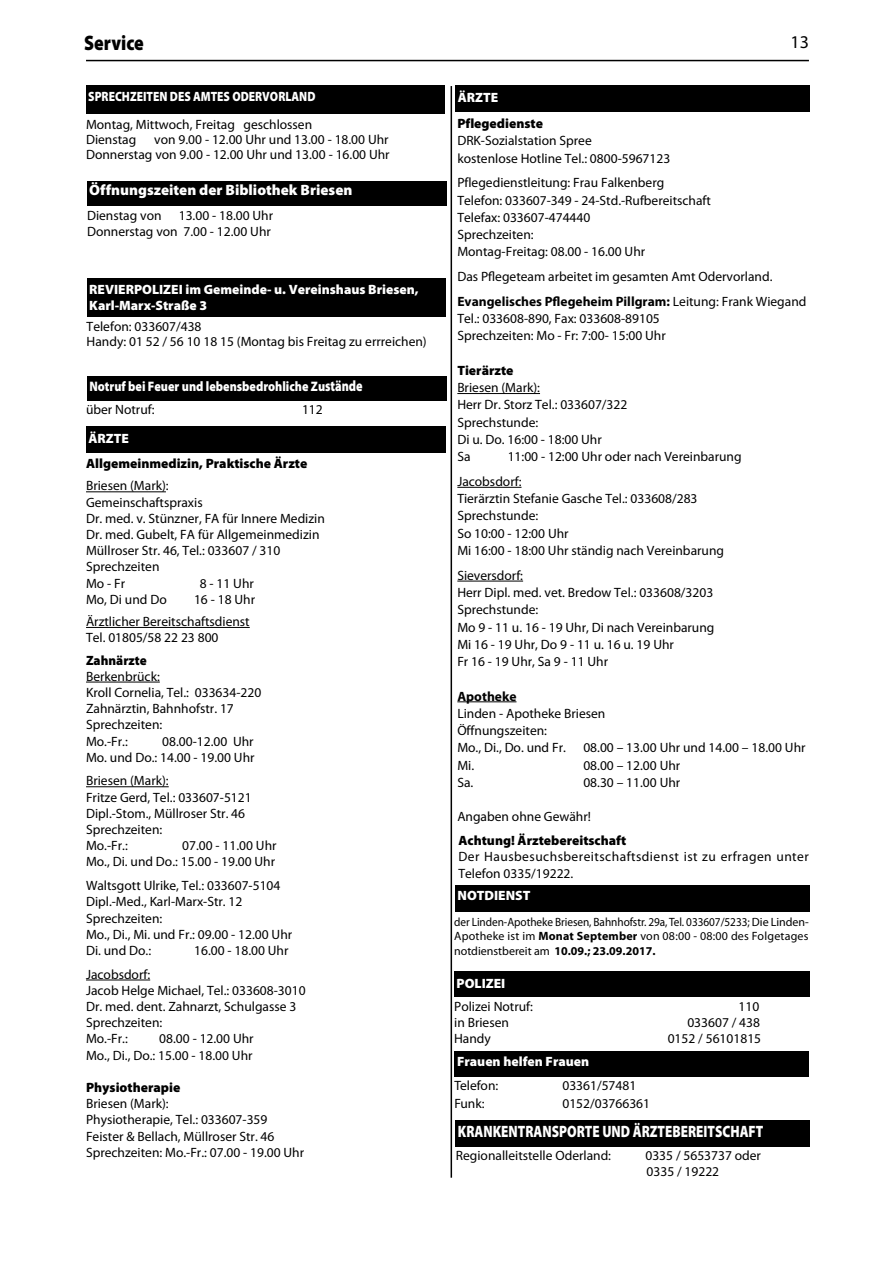
<style>
.page{position:relative;width:893px;height:1263px;background:#fff}
.page>*{position:absolute;margin:0;border:0;box-sizing:border-box;transform-origin:0 0}
.t1{font:900 21px "Myriad Pro";color:#000;scale:.85 1}
.t2{font:18px "Myriad Pro";color:#000}
.t3{font:900 16.5px "Myriad Pro";color:#fff;scale:.8 1}
.t4{font:900 15px "Myriad Pro";color:#fff}
.t5{font:900 13.8px "Myriad Pro";color:#fff;scale:.87 1}
.t6{font:13.5px/16.2px "Myriad Pro";color:#000}
.t7{font:900 13.5px/16.2px "Myriad Pro";color:#fff}
.t8{font:900 13.5px "Myriad Pro";color:#000}
.t9{font:13.5px/16.2px "Myriad Pro";letter-spacing:.035em;color:#000}
.t10{font:900 13.5px "Myriad Pro";color:#fff;scale:.85 1}
.t11{font:900 13.5px "Myriad Pro";color:#000;scale:.96 1}
.t12{font:700 13.5px "Myriad Pro";color:#000}
.t13{font:12px/14.4px "Myriad Pro";letter-spacing:.015em;color:#000;text-align:justify;scale:.94 1}
.s1{font-size:15px}
.s2{font-weight:700}
</style>
<div class="page">
<hr style="left:86px;top:60px;width:723px;height:1px;background:#000">
<hr style="left:451px;top:86px;width:1px;height:1092px;background:#000">
<div style="left:455px;top:1120px;width:355px;height:27px;background:#000"></div>
<div style="left:87px;top:278px;width:359px;height:39px;background:#000"></div>
<div style="left:86px;top:85px;width:359px;height:29px;background:#000"></div>
<div style="left:454px;top:971px;width:355px;height:25px;background:#000"></div>
<div style="left:86px;top:426px;width:360px;height:27px;background:#000"></div>
<hr style="left:86px;top:491px;width:80px;height:1px;background:#000">
<hr style="left:86px;top:627px;width:164px;height:1px;background:#000">
<hr style="left:86px;top:682px;width:74px;height:1px;background:#000">
<hr style="left:86px;top:786px;width:83px;height:1px;background:#000">
<hr style="left:86px;top:980px;width:64px;height:1px;background:#000">
<div style="left:455px;top:85px;width:355px;height:27px;background:#000"></div>
<hr style="left:457px;top:393px;width:83px;height:1px;background:#000">
<hr style="left:457px;top:487px;width:64px;height:1px;background:#000">
<hr style="left:457px;top:581px;width:66px;height:1px;background:#000">
<hr style="left:457px;top:701px;width:59px;height:1px;background:#000">
<div style="left:87px;top:376px;width:360px;height:25px;background:#000"></div>
<div style="left:87px;top:181px;width:360px;height:24px;background:#000"></div>
<div style="left:454px;top:1052px;width:355px;height:25px;background:#000"></div>
<div style="left:455px;top:886px;width:354px;height:26px;background:#000"></div>
<h1 class="t1" style="left:84px;top:29px;width:72px">Service</h1>
<h2 class="t2" style="left:790px;top:30px;width:20px">13</h2>
<p class="t10" style="left:88px;top:88px;width:269px">SPRECHZEITEN DES AMTES ODERVORLAND</p>
<p class="t6" style="left:86px;top:116px;width:228px;line-height:15px">Montag, Mittwoch, Freitag geschlossen<br>Dienstag</p>
<p class="t6" style="left:86px;top:131px;width:305px;line-height:15px;text-align:right">von 9.00 - 12.00 Uhr und 13.00 - 18.00 Uhr<br>Donnerstag von 9.00 - 12.00 Uhr und 13.00 - 16.00 Uhr</p>
<p class="t4" style="left:89px;top:180px;width:265px">Öffnungszeiten der Bibliothek Briesen</p>
<p class="t6" style="left:87px;top:207px;width:188px;text-align:right">13.00 - 18.00 Uhr<br>Donnerstag von 7.00 - 12.00 Uhr</p>
<p class="t6" style="left:87px;top:207px;width:76px">Dienstag von</p>
<p class="t7" style="left:89px;top:281px;width:331px">REVIERPOLIZEI im Gemeinde- u. Vereinshaus Briesen,<br>Karl-Marx-Straße 3</p>
<p class="t6" style="left:87px;top:319px;width:342px;line-height:15px">Telefon: 033607/438<br>Handy: 01 52 / 56 10 18 15 (Montag bis Freitag zu errreichen)</p>
<p class="t5" style="left:89px;top:377px;width:316px">Notruf bei Feuer und lebensbedrohliche Zu<span class="s1">stände</span></p>
<p class="t6" style="left:86px;top:401px;width:70px">über Notruf:</p>
<p class="t6" style="left:302px;top:401px;width:22px">112</p>
<p class="t7" style="left:88px;top:430px;width:42px">ÄRZTE</p>
<p class="t8" style="left:86px;top:455px;width:223px">Allgemeinmedizin, Praktische Ärzte</p>
<p class="t6" style="left:86px;top:478px;width:240px">Briesen (Mark):<br>Gemeinschaftspraxis<br>Dr. med. v. Stünzner, FA für Innere Medizin<br>Dr. med. Gubelt, FA für Allgemeinmedizin<br>Müllroser Str. 46, Tel.: 033607 / 310<br>Sprechzeiten<br>Mo - Fr</p>
<p class="t6" style="left:200px;top:575px;width:56px">8 - 11 Uhr</p>
<p class="t6" style="left:86px;top:588px;width:171px;line-height:22.2px;text-indent:108px">16 - 18 Uhr<br>Ärztlicher Bereitschaftsdienst</p>
<p class="t6" style="left:86px;top:629px;width:134px">Tel. 01805/58 22 23 800</p>
<p class="t11" style="left:86px;top:651px;width:65px">Zahnärzte</p>
<p class="t6" style="left:86px;top:668px;width:177px">Berkenbrück:<br>Kroll Cornelia, Tel.: 033634-220<br>Zahnärztin, Bahnhofstr. 17<br>Sprechzeiten:<br>Mo.-Fr.:</p>
<p class="t6" style="left:86px;top:591px;width:82px">Mo, Di und Do</p>
<p class="t6" style="left:86px;top:733px;width:170px;text-align:right">08.00-12.00 Uhr<br>Mo. und Do.: 14.00 - 19.00 Uhr</p>
<p class="t6" style="left:86px;top:772px;width:167px">Briesen (Mark):<br>Fritze Gerd, Tel.: 033607-5121<br>Dipl.-Stom., Müllroser Str. 46<br>Sprechzeiten:<br>Mo.-Fr.:</p>
<p class="t6" style="left:86px;top:837px;width:192px;text-align:right">07.00 - 11.00 Uhr<br>Mo., Di. und Do.: 15.00 - 19.00 Uhr</p>
<p class="t6" style="left:86px;top:877px;width:208px">Waltsgott Ulrike, Tel.: 033607-5104<br>Dipl.-Med., Karl-Marx-Str. 12<br>Sprechzeiten:<br>Mo., Di., Mi. und Fr.: 09.00 - 12.00 Uhr<br>Di. und Do.:</p>
<p class="t6" style="left:194px;top:942px;width:96px">16.00 - 18.00 Uhr</p>
<p class="t6" style="left:86px;top:966px;width:221px">Jacobsdorf:<br>Jacob Helge Michael, Tel.: 033608-3010<br>Dr. med. dent. Zahnarzt, Schulgasse 3<br>Sprechzeiten:<br>Mo.-Fr.:</p>
<p class="t6" style="left:86px;top:1030px;width:169px;text-align:right">08.00 - 12.00 Uhr<br>Mo., Di., Do.: 15.00 - 18.00 Uhr</p>
<p class="t8" style="left:86px;top:1078px;width:96px">Physiotherapie</p>
<p class="t6" style="left:86px;top:1095px;width:220px">Briesen (Mark):<br>Physiotherapie, Tel.: 033607-359<br>Feister &amp; Bellach, Müllroser Str. 46<br>Sprechzeiten: Mo.-Fr.: 07.00 - 19.00 Uhr</p>
<p class="t7" style="left:458px;top:89px;width:42px">ÄRZTE</p>
<p class="t8" style="left:457px;top:115px;width:87px">Pflegedienste</p>
<p class="t6" style="left:457px;top:132px;width:214px;line-height:17.2px">DRK-Sozialstation Spree<br>kostenlose Hotline Tel.: 0800-5967123</p>
<p class="t6" style="left:457px;top:174px;width:255px;line-height:17.2px">Pflegedienstleitung: Frau Falkenberg<br>Telefon: 033607-349 - 24-Std.-Rufbereitschaft<br>Telefax: 033607-474440<br>Sprechzeiten:<br>Montag-Freitag: 08.00 - 16.00 Uhr</p>
<p class="t6" style="left:457px;top:264px;width:351px;line-height:24.8px">Das Pflegeteam arbeitet im gesamten Amt Odervorland.<br><span class="s2">Evangelisches Pflegeheim Pillgram:</span> Leitung: Frank Wiegand</p>
<p class="t6" style="left:457px;top:310px;width:210px;line-height:17.2px">Tel.: 033608-890, Fax: 033608-89105<br>Sprechzeiten: Mo - Fr: 7:00- 15:00 Uhr</p>
<p class="t8" style="left:457px;top:361px;width:58px">Tierärzte</p>
<p class="t6" style="left:457px;top:379px;width:171px;line-height:17.2px">Briesen (Mark):<br>Herr Dr. Storz Tel.: 033607/322<br>Sprechstunde:<br>Di u. Do. 16:00 - 18:00 Uhr<br>Sa</p>
<p class="t6" style="left:457px;top:444px;width:286px;line-height:24.8px;text-indent:50px">11:00 - 12:00 Uhr oder nach Vereinbarung<br>Jacobsdorf:</p>
<p class="t6" style="left:457px;top:490px;width:268px;line-height:17.2px">Tierärztin Stefanie Gasche Tel.: 033608/283<br>Sprechstunde:<br>So 10:00 - 12:00 Uhr<br>Mi 16:00 - 18:00 Uhr ständig nach Vereinbarung</p>
<p class="t6" style="left:457px;top:566px;width:259px;line-height:17.2px">Sieversdorf:<br>Herr Dipl. med. vet. Bredow Tel.: 033608/3203<br>Sprechstunde:<br>Mo 9 - 11 u. 16 - 19 Uhr, Di nach Vereinbarung<br>Mi 16 - 19 Uhr, Do 9 - 11 u. 16 u. 19 Uhr<br>Fr 16 - 19 Uhr, Sa 9 - 11 Uhr</p>
<p class="t12" style="left:457px;top:687px;width:61px">Apotheke</p>
<p class="t6" style="left:457px;top:704px;width:150px;line-height:17.2px">Linden - Apotheke Briesen<br>Öffnungszeiten:<br>Mo., Di., Do. und Fr.</p>
<p class="t6" style="left:583px;top:739px;width:224px">08.00 – 13.00 Uhr und 14.00 – 18.00 Uhr</p>
<p class="t6" style="left:457px;top:757px;width:18px">Mi.</p>
<p class="t6" style="left:583px;top:757px;width:98px">08.00 – 12.00 Uhr</p>
<p class="t6" style="left:457px;top:774px;width:17px">Sa.</p>
<p class="t6" style="left:583px;top:774px;width:98px">08.30 – 11.00 Uhr</p>
<p class="t6" style="left:457px;top:808px;width:135px">Angaben ohne Gewähr!</p>
<p class="t8" style="left:458px;top:832px;width:169px">Achtung! Ärztebereitschaft</p>
<p class="t9" style="left:458px;top:849px;width:352px">Der Hausbesuchsbereitschaftsdienst ist zu erfragen unter<br>Telefon 0335/19222.</p>
<p class="t7" style="left:457px;top:887px;width:75px">NOTDIENST</p>
<p class="t13" style="left:454px;top:914px;width:379px">der Linden-Apotheke Briesen, Bahnhofstr. 29a, Tel. 033607/5233; Die Linden-Apotheke ist im <span class="s2">Monat September</span> von 08:00 - 08:00 des Folgetages notdienstbereit am <span class="s2">10.09.; 23.09.2017.</span></p>
<p class="t7" style="left:457px;top:974px;width:50px">POLIZEI</p>
<p class="t6" style="left:454px;top:998px;width:80px">Polizei Notruf:</p>
<p class="t6" style="left:738px;top:998px;width:22px">110</p>
<p class="t6" style="left:454px;top:1014px;width:56px">in Briesen</p>
<p class="t6" style="left:687px;top:1014px;width:74px">033607 / 438</p>
<p class="t6" style="left:454px;top:1030px;width:38px">Handy</p>
<p class="t6" style="left:668px;top:1030px;width:95px">0152 / 56101815</p>
<p class="t7" style="left:457px;top:1053px;width:134px">Frauen helfen Frauen</p>
<p class="t6" style="left:454px;top:1077px;width:45px">Telefon:</p>
<p class="t6" style="left:562px;top:1077px;width:75px">03361/57481</p>
<p class="t6" style="left:454px;top:1095px;width:32px">Funk:</p>
<p class="t6" style="left:562px;top:1095px;width:89px">0152/03766361</p>
<p class="t3" style="left:458px;top:1120px;width:383px">KRANKENTRANSPORTE UND ÄRZTEBEREITSCHAFT</p>
<p class="t6" style="left:456px;top:1147px;width:157px">Regionalleitstelle Oderland:</p>
<p class="t6" style="left:645px;top:1147px;width:117px">0335 / 5653737 oder<br>0335 / 19222</p>
</div>
